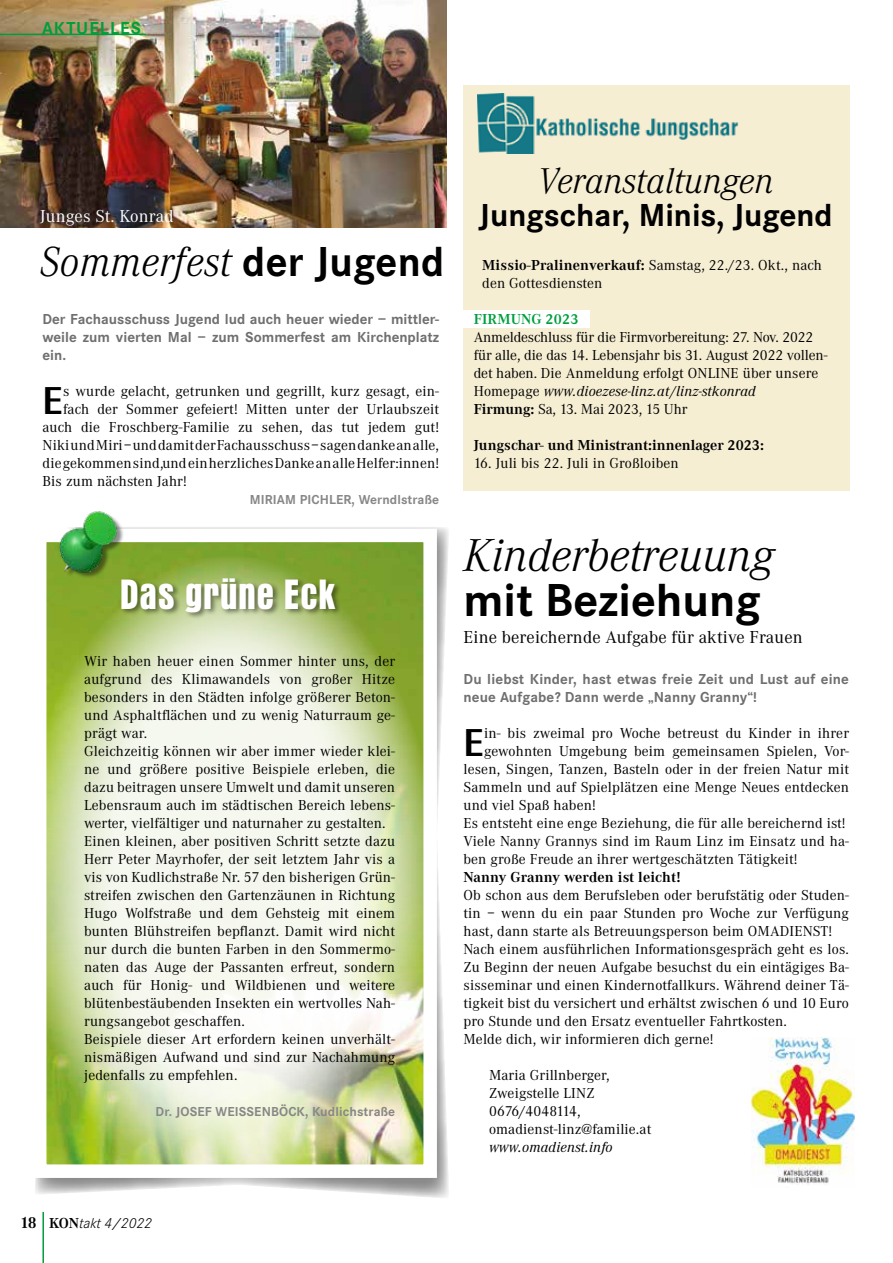
<style>
.page{position:relative;width:893px;height:1263px;background:#fff}
.page>*{position:absolute;margin:0;border:0;box-sizing:border-box;transform-origin:0 0}
.t1{font:italic 300 48px "Corporate A";color:#000}
.t2{font:700 48px "Corporate S";color:#000}
.t3{font:italic 300 43.5px "Corporate A";letter-spacing:.01em;color:#000}
.t4{font:800 39px "AT Rotis Semi Sans";color:#000}
.t5{font:37.5px "AT Aura";letter-spacing:.01em;color:#fff}
.t6{font:italic 300 37.35px "Corporate A";color:#000}
.t7{font:700 33px "Corporate S";color:#000}
.t8{font:18px "Corporate A";letter-spacing:.01em;color:#000}
.t9{font:18px "Corporate A";letter-spacing:.01em;color:#fff}
.t10{font:700 18px "Corporate S";letter-spacing:.05em;color:#009e3d}
.t11{font:15px/18px "Corporate A";letter-spacing:.01em;color:#000}
.t12{font:700 15px/18px "Corporate S";color:#706f6f;text-align:justify}
.t13{font:700 15px "Corporate A";color:#000}
.t14{font:italic 15px "Corporate A";letter-spacing:.01em;color:#000}
.t15{font:italic 300 15px "Corporate S";color:#000}
.t16{font:700 15px "Corporate A";letter-spacing:.01em;color:#009e3d}
.t17{font:700 13.5px "Corporate S";letter-spacing:.01em;color:#878787}
.s1{font-family:"Corporate S";font-weight:700;font-style:normal}
.s2{font-weight:700}
.s3{font-style:italic}
.s4{font-family:"Corporate A";font-weight:700;font-style:normal;font-size:16.5px}
.s5{font-family:"Corporate A";font-weight:700;font-style:normal}
</style>
<div class="page">
<img style="left:0;top:0;width:446px;height:228px">
<hr style="left:42px;top:1212px;width:2px;height:51px;background:#009e3d">
<hr style="left:0;top:34px;width:146px;height:1px;background:#009e3d">
<svg style="left:35px;top:527px;width:414px;height:671px"></svg>
<img style="left:48px;top:544px;width:374px;height:619px">
<div style="left:33px;top:529px;width:404px;height:649px;border:14px solid #fff"></div>
<svg style="left:21px;top:555px;width:417px;height:648px"></svg>
<div style="left:120px;top:577px;width:222px;height:43px;background:#000;opacity:.45"></div>
<div style="left:61px;top:513px;width:63px;height:66px;background:#000;opacity:.45"></div>
<img style="left:48px;top:511px;width:72px;height:67px">
<div style="left:463px;top:85px;width:387px;height:405px;background:#f6eed3"></div>
<div style="left:462px;top:310px;width:128px;height:18px;background:#fff"></div>
<img style="left:477px;top:94px;width:262px;height:59px">
<img style="left:752px;top:1037px;width:102px;height:147px">
<p class="t10" style="left:42px;top:17px;width:100px">AKTUELLES</p>
<p class="t9" style="left:40px;top:206px;width:135px">Junges St. Konrad</p>
<h2 class="t3" style="left:40px;top:236px;width:406px">Sommerfest <span class="s1">der Jugend</span></h2>
<p class="t12" style="left:43px;top:310px;width:398px">Der Fachausschuss Jugend lud auch heuer wieder – mittler&shy;weile zum vierten Mal – zum Sommerfest am Kirchenplatz ein.</p>
<h3 class="t4" style="left:43px;top:376px;width:22px">E</h3>
<p class="t11" style="left:63px;top:382px;width:377px">s wurde gelacht, getrunken und gegrillt, kurz gesagt, ein-</p>
<p class="t11" style="left:63px;top:400px;width:377px">fach der Sommer gefeiert! Mitten unter der Urlaubszeit</p>
<p class="t11" style="left:43px;top:418px;width:398px">auch die Froschberg-Familie zu sehen, das tut jedem gut!</p>
<p class="t11" style="left:43px;top:436px;width:398px">Niki und Miri – und damit der Fachausschuss – sagen danke an alle,</p>
<p class="t11" style="left:43px;top:454px;width:398px">die gekommen sind, und ein herzliches Danke an alle Helfer:innen!</p>
<p class="t11" style="left:43px;top:472px;width:146px">Bis zum nächsten Jahr!</p>
<p class="t17" style="left:250px;top:492px;width:191px">MIRIAM PICHLER, Werndlstraße</p>
<h3 class="t5" style="left:120px;top:573px;width:217px">Das grüne Eck</h3>
<p class="t11" style="left:84px;top:652px;width:312px">Wir haben heuer einen Sommer hinter uns, der aufgrund des Klimawandels von großer Hitze besonders in den Städten infolge größerer Beton&shy;und Asphaltflächen und zu wenig Naturraum ge&shy;prägt war.<br>Gleichzeitig können wir aber immer wieder klei&shy;ne und größere positive Beispiele erleben, die dazu beitragen unsere Umwelt und damit unseren Lebensraum auch im städtischen Bereich lebens&shy;werter, vielfältiger und naturnaher zu gestalten.<br>Einen kleinen, aber positiven Schritt setzte dazu Herr Peter Mayrhofer, der seit letztem Jahr vis a vis von Kudlichstraße Nr. 57 den bisherigen Grün&shy;streifen zwischen den Gartenzäunen in Richtung Hugo Wolfstraße und dem Gehsteig mit einem bunten Blühstreifen bepflanzt. Damit wird nicht nur durch die bunten Farben in den Sommermo&shy;naten das Auge der Passanten erfreut, sondern auch für Honig- und Wildbienen und weitere blütenbestäubenden Insekten ein wertvolles Nah&shy;rungsangebot geschaffen.<br>Beispiele dieser Art erfordern keinen unverhält&shy;nismäßigen Aufwand und sind zur Nachahmung jedenfalls zu empfehlen.</p>
<p class="t17" style="left:155px;top:1104px;width:241px">Dr. JOSEF WEISSENBÖCK, Kudlichstraße</p>
<h3 class="t6" style="left:538px;top:159px;width:237px">Veranstaltungen</h3>
<h3 class="t7" style="left:479px;top:196px;width:355px">Jungschar, Minis, Jugend</h3>
<p class="t11" style="left:482px;top:256px;width:341px"><span class="s2">Missio-Pralinenverkauf:</span> Samstag, 22./23. Okt., nach den Gottesdiensten</p>
<p class="t16" style="left:474px;top:311px;width:106px">FIRMUNG 2023</p>
<p class="t11" style="left:474px;top:328px;width:355px">Anmeldeschluss für die Firmvorbereitung: 27. Nov. 2022 für alle, die das 14. Lebensjahr bis 31. August 2022 vollen&shy;det haben. Die Anmeldung erfolgt ONLINE über unsere Homepage <span class="s3">www.dioezese-linz.at/linz-stkonrad<br></span><span class="s2">Firmung:</span> Sa, 13. Mai 2023, 15 Uhr</p>
<p class="t13" style="left:474px;top:437px;width:292px">Jungschar- und Ministrant:innenlager 2023:</p>
<p class="t11" style="left:474px;top:454px;width:207px">16. Juli bis 22. Juli in Großloiben</p>
<h1 class="t1" style="left:463px;top:528px;width:311px">Kinderbetreuung</h1>
<h1 class="t2" style="left:463px;top:572px;width:299px">mit Beziehung</h1>
<p class="t8" style="left:463px;top:627px;width:341px">Eine bereichernde Aufgabe für aktive Frauen</p>
<p class="t12" style="left:463px;top:670px;width:387px">Du liebst Kinder, hast etwas freie Zeit und Lust auf eine neue Aufgabe? Dann werde „Nanny Granny“!</p>
<h3 class="t4" style="left:463px;top:718px;width:22px">E</h3>
<p class="t11" style="left:484px;top:724px;width:366px">in- bis zweimal pro Woche betreust du Kinder in ihrer</p>
<p class="t11" style="left:484px;top:742px;width:366px">gewohnten Umgebung beim gemeinsamen Spielen, Vor-</p>
<p class="t11" style="left:463px;top:760px;width:387px">lesen, Singen, Tanzen, Basteln oder in der freien Natur mit</p>
<p class="t11" style="left:463px;top:778px;width:387px">Sammeln und auf Spielplätzen eine Menge Neues entdecken</p>
<p class="t11" style="left:463px;top:796px;width:134px">und viel Spaß haben!</p>
<p class="t11" style="left:463px;top:814px;width:384px">Es entsteht eine enge Beziehung, die für alle bereichernd ist!</p>
<p class="t11" style="left:463px;top:832px;width:387px">Viele Nanny Grannys sind im Raum Linz im Einsatz und ha-</p>
<p class="t11" style="left:463px;top:850px;width:335px">ben große Freude an ihrer wertgeschätzten Tätigkeit!</p>
<p class="t13" style="left:463px;top:869px;width:219px">Nanny Granny werden ist leicht!</p>
<p class="t11" style="left:463px;top:886px;width:387px">Ob schon aus dem Berufsleben oder berufstätig oder Studen&shy;tin – wenn du ein paar Stunden pro Woche zur Verfügung hast, dann starte als Betreuungsperson beim OMADIENST!<br>Nach einem ausführlichen Informationsgespräch geht es los.<br>Zu Beginn der neuen Aufgabe besuchst du ein eintägiges Ba&shy;sisseminar und einen Kindernotfallkurs. Während deiner Tä&shy;tigkeit bist du versichert und erhältst zwischen 6 und 10 Euro pro Stunde und den Ersatz eventueller Fahrtkosten.<br>Melde dich, wir informieren dich gerne!</p>
<p class="t11" style="left:489px;top:1066px;width:164px">Maria Grillnberger,<br>Zweigstelle LINZ<br>0676/4048114, omadienst-linz@familie.at</p>
<p class="t14" style="left:489px;top:1138px;width:125px">www.omadienst.info</p>
<p class="t15" style="left:20px;top:1215px;width:133px"><span class="s4">18</span> <span class="s5">KON</span>takt 4/2022</p>
</div>
